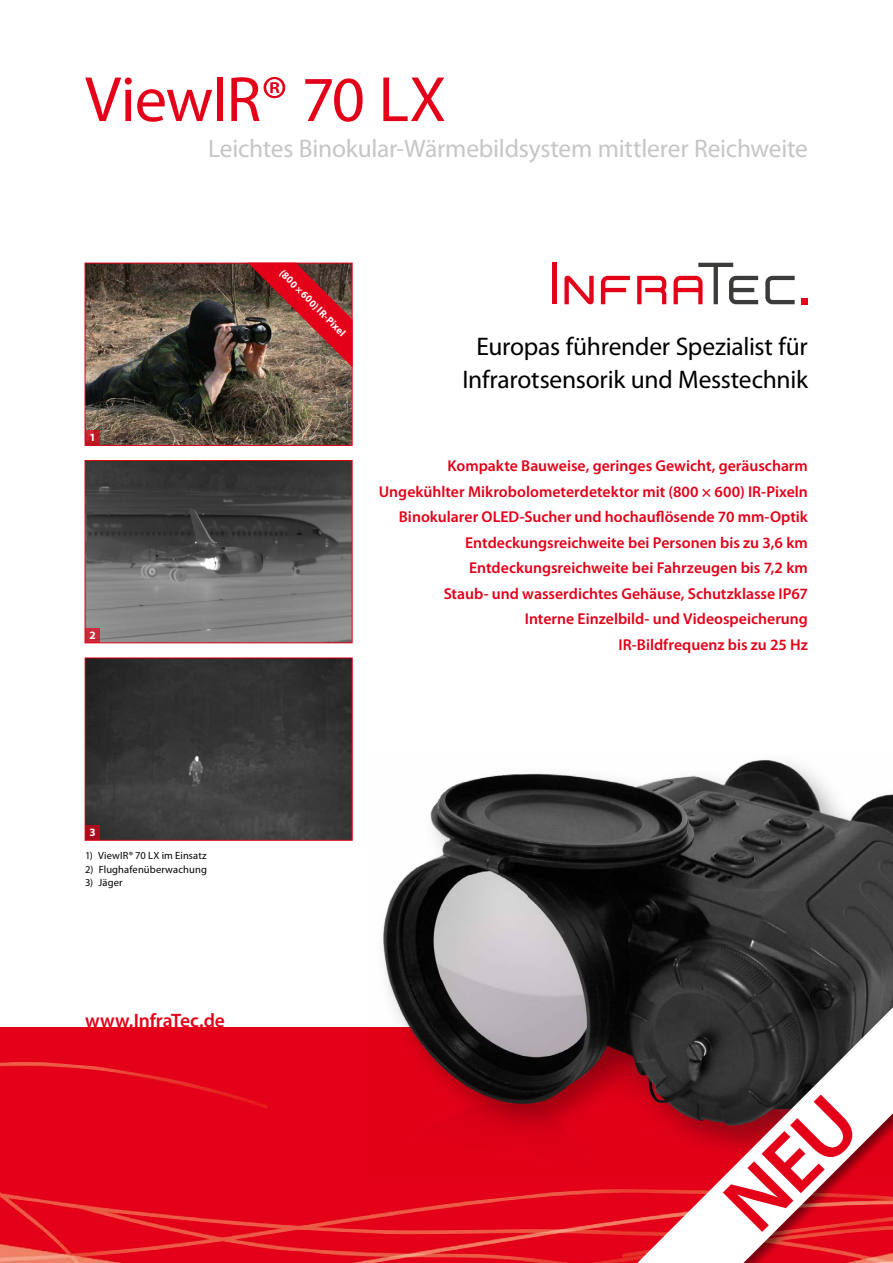
<style>
.page{position:relative;width:893px;height:1263px;background:#fff}
.page>*{position:absolute;margin:0;border:0;box-sizing:border-box;transform-origin:0 0}
.t1{font:64.5px "Myriad Pro";letter-spacing:-.015em;color:#e30018}
.t2{font:25.5px/33px "Myriad Pro";letter-spacing:-.01em;color:#000;text-align:center}
.t3{font:25.5px "Myriad Pro";letter-spacing:-.01em;color:#c5c6c6}
.t4{font:600 19.5px "Myriad Pro";letter-spacing:-.005em;color:#e30018}
.t5{font:600 15.75px/25.5px "Myriad Pro";color:#e30018;text-align:right}
.t6{font:700 11.25px "Myriad Pro";color:#fff}
.t7{font:10.5px "Myriad Pro";letter-spacing:.015em;color:#000}
.t8{font:700 10.5px "Myriad Pro";color:#fff}
</style>
<div class="page">
<div style="left:0;top:1027px;width:893px;height:236px;background:#e30018"></div>
<img style="left:0;top:1062px;width:615px;height:201px">
<hr style="left:553px;top:263px;width:4px;height:41px;background:#e30018">
<svg style="left:637px;top:276px;width:29px;height:28px"></svg>
<div style="left:801px;top:298px;width:7px;height:6px;background:#e30018"></div>
<svg style="left:601px;top:276px;width:29px;height:28px"></svg>
<svg style="left:765px;top:276px;width:30px;height:28px"></svg>
<svg style="left:674px;top:263px;width:84px;height:41px"></svg>
<svg style="left:564px;top:276px;width:30px;height:28px"></svg>
<img style="left:368px;top:760px;width:525px;height:421px">
<div style="left:615px;top:997px;width:278px;height:266px;background:#000;opacity:.5"></div>
<svg style="left:623px;top:994px;width:270px;height:269px"></svg>
<svg style="left:84px;top:657px;width:269px;height:184px;background:#3b3737"></svg>
<svg style="left:84px;top:460px;width:269px;height:184px;background:#615d5e"></svg>
<img style="left:84px;top:262px;width:269px;height:184px">
<img style="left:248px;top:263px;width:105px;height:104px">
<div style="left:85px;top:628px;width:15px;height:15px;background:#c92b3c"></div>
<svg style="left:85px;top:430px;width:15px;height:15px"></svg>
<div style="left:85px;top:825px;width:15px;height:15px;background:#ab0c1d"></div>
<svg style="left:723px;top:1094px;width:138px;height:138px;background:#daa5a9"></svg>
<h1 class="t1" style="left:85px;top:60px;width:363px">ViewIR® 70 LX</h1>
<h2 class="t3" style="left:208px;top:133px;width:601px">Leichtes Binokular-Wärmebildsystem mittlerer Reichweite</h2>
<p class="t6" style="left:89px;top:430px;width:8px">1</p>
<p class="t6" style="left:89px;top:628px;width:8px">2</p>
<p class="t8" style="left:286px;top:267px;width:90px;rotate:45deg">(800 × 600) IR-Pixel</p>
<h2 class="t2" style="left:462px;top:330px;width:347px">Europas führender Spezialist für<br>Infrarotsensorik und Messtechnik</h2>
<p class="t5" style="left:379px;top:453px;width:431px">Kompakte Bauweise, geringes Gewicht, geräuscharm Ungekühlter Mikrobolometerdetektor mit (800 × 600) IR-Pixeln Binokularer OLED-Sucher und hochauflösende 70 mm-Optik Entdeckungsreichweite bei Personen bis zu 3,6 km Entdeckungsreichweite bei Fahrzeugen bis 7,2 km<br>Staub- und wasserdichtes Gehäuse, Schutzklasse IP67<br>Interne Einzelbild- und Videospeicherung<br>IR-Bildfrequenz bis zu 25 Hz</p>
<p class="t6" style="left:89px;top:825px;width:8px">3</p>
<p class="t7" style="left:85px;top:849px;width:123px">1) ViewIR® 70 LX im Einsatz</p>
<p class="t7" style="left:85px;top:863px;width:123px">2) Flughafenüberwachung</p>
<p class="t7" style="left:85px;top:876px;width:39px">3) Jäger</p>
<p class="t4" style="left:85px;top:1008px;width:141px">www.InfraTec.de</p>
</div>
